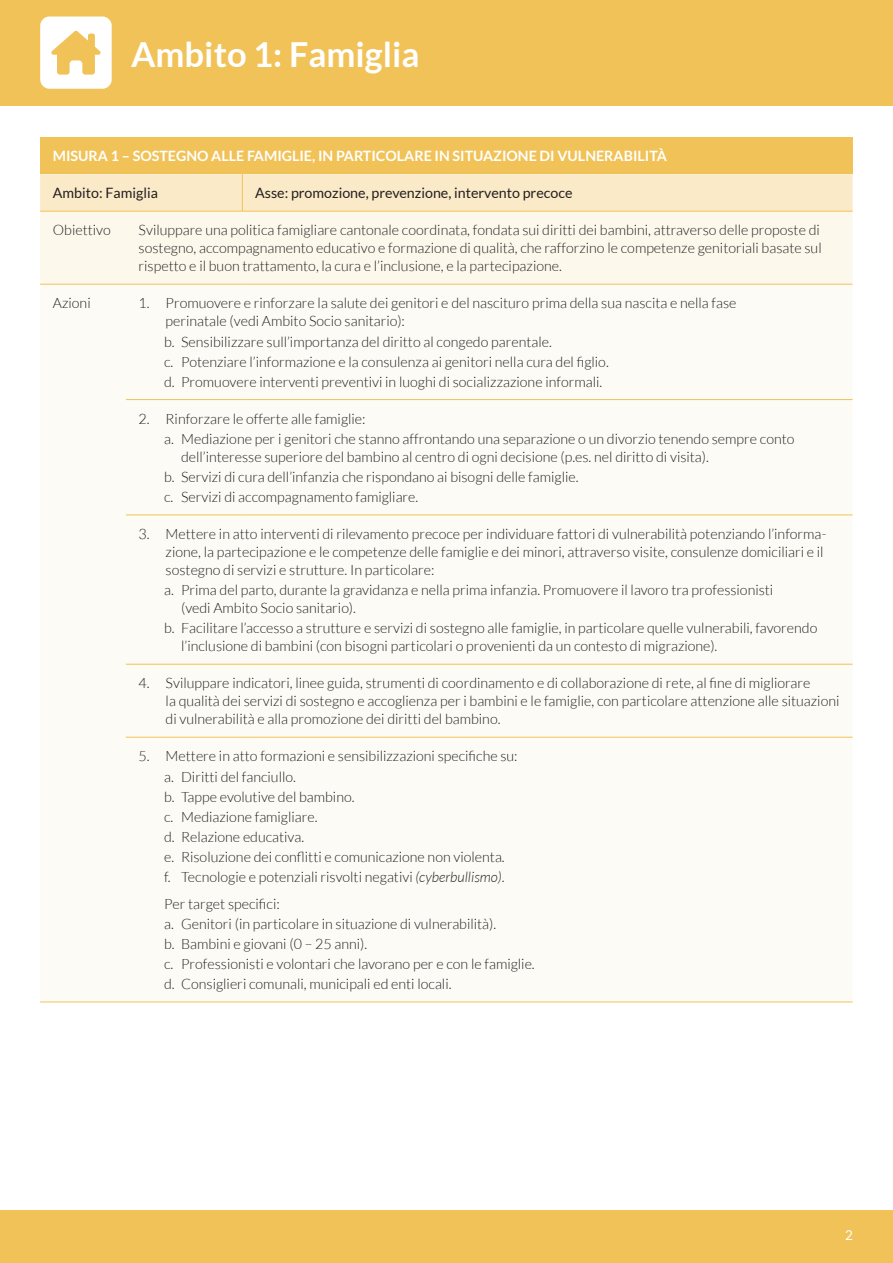
<style>
.page{position:relative;width:893px;height:1263px;background:#fff}
.page>*{position:absolute;margin:0;border:0;box-sizing:border-box;transform-origin:0 0}
.t1{font:700 34.5px "Lato";color:#fff}
.t2{font:300 14.25px/18px "Lato";color:#231f20}
.t3{font:700 14.25px "Lato";color:#fff}
.t4{font:14.25px "Lato";color:#231f20}
.t5{font:13.5px "Lato";color:#fff}
.s1{font-style:italic}
</style>
<div class="page">
<div style="left:0;top:0;width:893px;height:105px;background:#f1c258"></div>
<div style="left:0;top:1210px;width:893px;height:53px;background:#f1c258"></div>
<div style="left:41px;top:17px;width:70px;height:71px;background:#fff;border-radius:8px"></div>
<div style="left:40px;top:17px;width:72px;height:72px;border:2px solid #fff;border-radius:8px"></div>
<svg style="left:51px;top:30px;width:50px;height:45px"></svg>
<div style="left:40px;top:137px;width:813px;height:37px;background:#f1c258"></div>
<div style="left:40px;top:174px;width:813px;height:37px;background:#faeac8"></div>
<div style="left:40px;top:212px;width:813px;height:72px;background:#fdf8ec"></div>
<div style="left:40px;top:399px;width:813px;height:603px;background:#fdfbf5"></div>
<hr style="left:40px;top:211px;width:86px;height:1px;background:#f1c258">
<hr style="left:126px;top:211px;width:116px;height:1px;background:#f1c258">
<hr style="left:242px;top:211px;width:611px;height:1px;background:#f1c258">
<hr style="left:40px;top:284px;width:86px;height:1px;background:#f1c258">
<hr style="left:126px;top:284px;width:116px;height:1px;background:#f1c258">
<hr style="left:242px;top:284px;width:611px;height:1px;background:#f1c258">
<hr style="left:126px;top:399px;width:116px;height:1px;background:#f1c258">
<hr style="left:242px;top:399px;width:611px;height:1px;background:#f1c258">
<hr style="left:126px;top:515px;width:116px;height:1px;background:#f1c258">
<hr style="left:242px;top:515px;width:611px;height:1px;background:#f1c258">
<hr style="left:126px;top:664px;width:116px;height:1px;background:#f1c258">
<hr style="left:242px;top:664px;width:611px;height:1px;background:#f1c258">
<hr style="left:126px;top:737px;width:116px;height:1px;background:#f1c258">
<hr style="left:242px;top:737px;width:611px;height:1px;background:#f1c258">
<hr style="left:40px;top:1002px;width:86px;height:1px;background:#f1c258">
<hr style="left:126px;top:1002px;width:116px;height:1px;background:#f1c258">
<hr style="left:242px;top:1002px;width:611px;height:1px;background:#f1c258">
<hr style="left:242px;top:174px;width:1px;height:37px;background:#f1c258">
<p class="t1" style="left:131px;top:34px;width:290px">Ambito 1: Famiglia</p>
<p class="t3" style="left:53px;top:148px;width:615px">MISURA 1 – SOSTEGNO ALLE FAMIGLIE, IN PARTICOLARE IN SITUAZIONE DI VULNERABILITÀ</p>
<p class="t4" style="left:53px;top:185px;width:107px">Ambito: Famiglia</p>
<p class="t4" style="left:255px;top:185px;width:319px">Asse: promozione, prevenzione, intervento precoce</p>
<p class="t2" style="left:53px;top:221px;width:59px">Obiettivo</p>
<p class="t2" style="left:139px;top:221px;width:685px">Sviluppare una politica famigliare cantonale coordinata, fondata sui diritti dei bambini, attraverso delle proposte di sostegno, accompagnamento educativo e formazione di qualità, che rafforzino le competenze genitoriali basate sul rispetto e il buon trattamento, la cura e l’inclusione, e la partecipazione.</p>
<p class="t2" style="left:53px;top:294px;width:39px">Azioni</p>
<p class="t2" style="left:166px;top:294px;width:572px;text-indent:-27px">1. Promuovere e rinforzare la salute dei genitori e del nascituro prima della sua nascita e nella fase perinatale (vedi Ambito Socio sanitario):</p>
<p class="t2" style="left:164px;top:332px;width:389px">b. Sensibilizzare sull’importanza del diritto al congedo parentale.</p>
<p class="t2" style="left:164px;top:353px;width:446px">c. Potenziare l’informazione e la consulenza ai genitori nella cura del figlio.</p>
<p class="t2" style="left:164px;top:373px;width:440px">d. Promuovere interventi preventivi in luoghi di socializzazione informali.</p>
<p class="t2" style="left:139px;top:410px;width:228px">2. Rinforzare le offerte alle famiglie:</p>
<p class="t2" style="left:181px;top:430px;width:615px;text-indent:-17px">a. Mediazione per i genitori che stanno affrontando una separazione o un divorzio tenendo sempre conto dell’interesse superiore del bambino al centro di ogni decisione (p.es. nel diritto di visita).</p>
<p class="t2" style="left:164px;top:468px;width:416px">b. Servizi di cura dell’infanzia che rispondano ai bisogni delle famiglie.</p>
<p class="t2" style="left:164px;top:488px;width:256px">c. Servizi di accompagnamento famigliare.</p>
<p class="t2" style="left:166px;top:525px;width:662px;text-indent:-27px">3. Mettere in atto interventi di rilevamento precoce per individuare fattori di vulnerabilità potenziando l’informa&shy;zione, la partecipazione e le competenze delle famiglie e dei minori, attraverso visite, consulenze domiciliari e il sostegno di servizi e strutture. In particolare:</p>
<p class="t2" style="left:181px;top:581px;width:594px;text-indent:-17px">a. Prima del parto, durante la gravidanza e nella prima infanzia. Promuovere il lavoro tra professionisti (vedi Ambito Socio sanitario).</p>
<p class="t2" style="left:181px;top:619px;width:638px;text-indent:-17px">b. Facilitare l’accesso a strutture e servizi di sostegno alle famiglie, in particolare quelle vulnerabili, favorendo l’inclusione di bambini (con bisogni particolari o provenienti da un contesto di migrazione).</p>
<p class="t2" style="left:166px;top:674px;width:675px;text-indent:-27px">4. Sviluppare indicatori, linee guida, strumenti di coordinamento e di collaborazione di rete, al fine di migliorare<br>la qualità dei servizi di sostegno e accoglienza per i bambini e le famiglie, con particolare attenzione alle situazioni di vulnerabilità e alla promozione dei diritti del bambino.</p>
<p class="t2" style="left:139px;top:747px;width:381px">5. Mettere in atto formazioni e sensibilizzazioni specifiche su:</p>
<p class="t2" style="left:164px;top:767px;width:133px">a. Diritti del fanciullo.</p>
<p class="t2" style="left:164px;top:788px;width:192px">b. Tappe evolutive del bambino.</p>
<p class="t2" style="left:164px;top:808px;width:155px">c. Mediazione famigliare.</p>
<p class="t2" style="left:164px;top:828px;width:142px">d. Relazione educativa.</p>
<p class="t2" style="left:164px;top:848px;width:342px">e. Risoluzione dei conflitti e comunicazione non violenta.</p>
<p class="t2" style="left:164px;top:868px;width:342px">f. Tecnologie e potenziali risvolti negativi <span class="s1">(cyberbullismo)</span>.</p>
<p class="t2" style="left:164px;top:895px;width:117px">Per target specifici:</p>
<p class="t2" style="left:164px;top:915px;width:334px">a. Genitori (in particolare in situazione di vulnerabilità).</p>
<p class="t2" style="left:164px;top:935px;width:205px">b. Bambini e giovani (0 – 25 anni).</p>
<p class="t2" style="left:164px;top:955px;width:372px">c. Professionisti e volontari che lavorano per e con le famiglie.</p>
<p class="t2" style="left:164px;top:975px;width:289px">d. Consiglieri comunali, municipali ed enti locali.</p>
<p class="t5" style="left:845px;top:1227px;width:9px">2</p>
</div>
